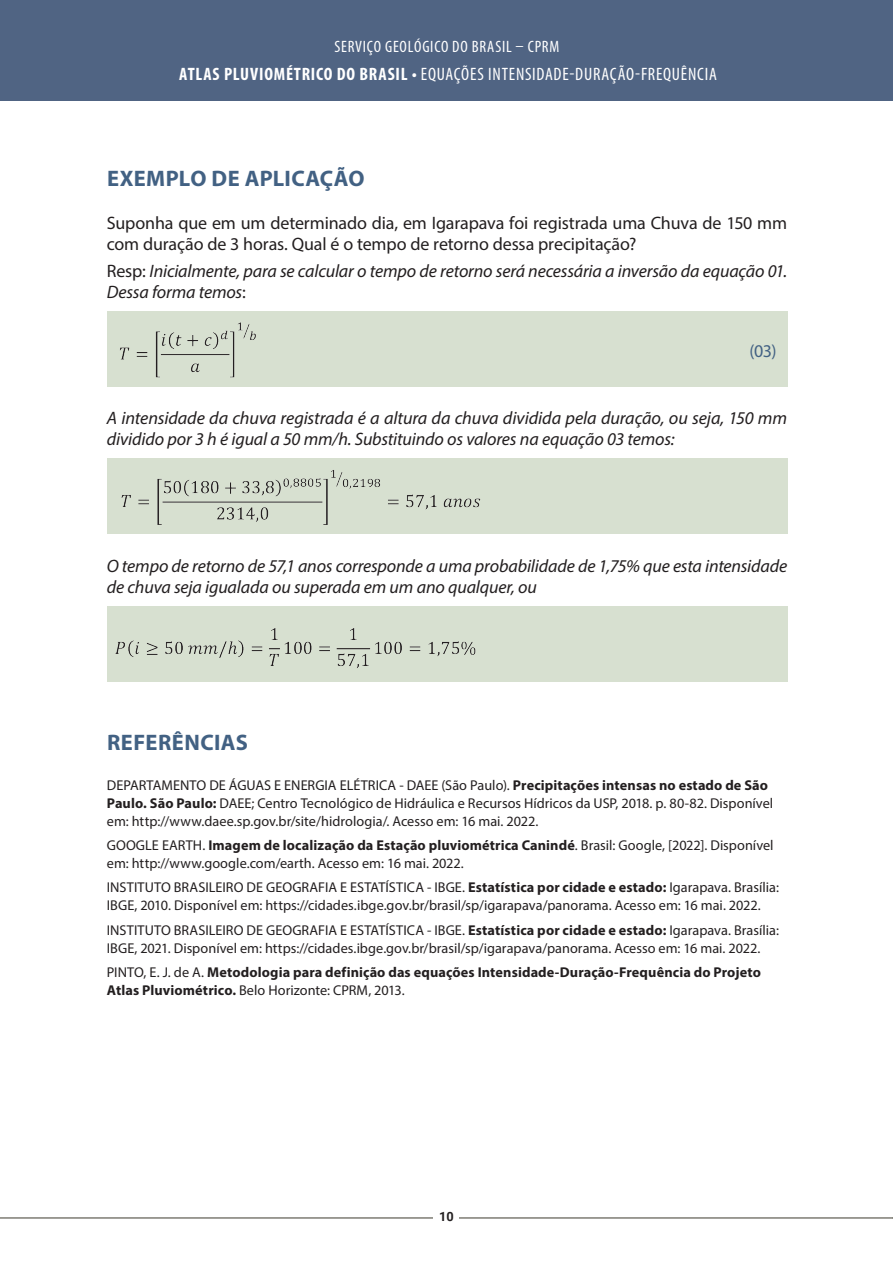
<style>
.page{position:relative;width:893px;height:1263px;background:#fff}
.page>*{position:absolute;margin:0;border:0;box-sizing:border-box;transform-origin:0 0}
.t1{font:700 22.5px "Myriad Pro";letter-spacing:.02em;color:#426183}
.CORPO_TEXTO{font:italic 18px/21px "Myriad Pro";letter-spacing:-.01em;color:#231f20}
.CORPO_TEXTO-2{font:18px/21px "Myriad Pro";letter-spacing:-.01em;color:#231f20}
.t2{font:condensed 18px "Myriad Pro";letter-spacing:.04em;color:#fff}
.EQUACAO_SOMBRA{font:18px "Myriad Pro";color:#426183}
.t3{font:condensed 16.5px "Myriad Pro";letter-spacing:.045em;color:#fff}
.CORPO_TEXTO-3{font:14.25px/18px "Myriad Pro";color:#231f20}
.CORPO_TEXTO-4{font:700 14.25px/18px "Myriad Pro";letter-spacing:.01em;color:#231f20}
.t4{font:700 12.75px "Roboto";color:#231f20}
.s1{font-weight:700}
.s2{font-style:normal}
.s3{font-weight:400}
</style>
<div class="page">
<div style="left:0;top:0;width:893px;height:100px;background:#506483"></div>
<hr style="left:0;top:1217px;width:893px;height:1px;background:#7d7c73">
<div style="left:433px;top:1205px;width:26px;height:23px;background:#fff"></div>
<div style="left:107px;top:311px;width:680px;height:76px;background:#d7e0d0"></div>
<div style="left:107px;top:458px;width:680px;height:76px;background:#d7e0d0"></div>
<div style="left:107px;top:606px;width:680px;height:75px;background:#d7e0d0"></div>
<img style="left:120px;top:322px;width:136px;height:56px">
<img style="left:121px;top:470px;width:360px;height:55px">
<img style="left:115px;top:628px;width:361px;height:40px">
<p class="t3" style="left:334px;top:36px;width:226px">SERVIÇO GEOLÓGICO DO BRASIL – CPRM</p>
<p class="t2" style="left:179px;top:63px;width:539px"><span class="s1">ATLAS PLUVIOMÉTRICO DO BRASIL •</span> EQUAÇÕES INTENSIDADE-DURAÇÃO-FREQUÊNCIA</p>
<p class="t1" style="left:107px;top:164px;width:259px">EXEMPLO DE APLICAÇÃO</p>
<p class="CORPO_TEXTO-2" style="left:107px;top:212px;width:682px">Suponha que em um determinado dia, em Igarapava foi registrada uma Chuva de 150 mm com duração de 3 horas. Qual é o tempo de retorno dessa precipitação?</p>
<p class="CORPO_TEXTO" style="left:107px;top:260px;width:682px"><span class="s2">Resp:</span> Inicialmente, para se calcular o tempo de retorno será necessária a inversão da equação 01.<br>Dessa forma temos<span class="s2">:</span></p>
<p class="EQUACAO_SOMBRA" style="left:749px;top:339px;width:29px">(03)</p>
<p class="CORPO_TEXTO" style="left:107px;top:408px;width:682px">A intensidade da chuva registrada é a altura da chuva dividida pela duração, ou seja, 150 mm dividido por 3 h é igual a 50 mm/h. Substituindo os valores na equação 03 temos:</p>
<p class="CORPO_TEXTO" style="left:107px;top:555px;width:682px">O tempo de retorno de 57,1 anos corresponde a uma probabilidade de 1,75% que esta intensidade de chuva seja igualada ou superada em um ano qualquer, ou</p>
<p class="t1" style="left:107px;top:728px;width:143px">REFERÊNCIAS</p>
<p class="CORPO_TEXTO-3" style="left:107px;top:775px;width:668px">DEPARTAMENTO DE ÁGUAS E ENERGIA ELÉTRICA - DAEE (São Paulo). <span class="s1">Precipitações intensas no estado de São<br>Paulo. São Paulo:</span> DAEE; Centro Tecnológico de Hidráulica e Recursos Hídricos da USP, 2018. p. 80-82. Disponível em: http://www.daee.sp.gov.br/site/hidrologia/. Acesso em: 16 mai. 2022.</p>
<p class="CORPO_TEXTO-3" style="left:107px;top:836px;width:668px">GOOGLE EARTH. <span class="s1">Imagem de localização da Estação pluviométrica Canindé</span>. Brasil: Google, [2022]. Disponível em: http://www.google.com/earth. Acesso em: 16 mai. 2022.</p>
<p class="CORPO_TEXTO-3" style="left:107px;top:878px;width:674px">INSTITUTO BRASILEIRO DE GEOGRAFIA E ESTATÍSTICA - IBGE. <span class="s1">Estatística por cidade e estado:</span> Igarapava. Brasília:<br>IBGE, 2010. Disponível em: https://cidades.ibge.gov.br/brasil/sp/igarapava/panorama. Acesso em: 16 mai. 2022.</p>
<p class="CORPO_TEXTO-3" style="left:107px;top:921px;width:674px">INSTITUTO BRASILEIRO DE GEOGRAFIA E ESTATÍSTICA - IBGE. <span class="s1">Estatística por cidade e estado:</span> Igarapava. Brasília:<br>IBGE, 2021. Disponível em: https://cidades.ibge.gov.br/brasil/sp/igarapava/panorama. Acesso em: 16 mai. 2022.</p>
<p class="CORPO_TEXTO-4" style="left:107px;top:963px;width:656px"><span class="s3">PINTO, E. J. de A.</span> Metodologia para definição das equações Intensidade-Duração-Frequência do Projeto<br>Atlas Pluviométrico. <span class="s3">Belo Horizonte: CPRM, 2013.</span></p>
<p class="t4" style="left:439px;top:1208px;width:16px">10</p>
</div>
